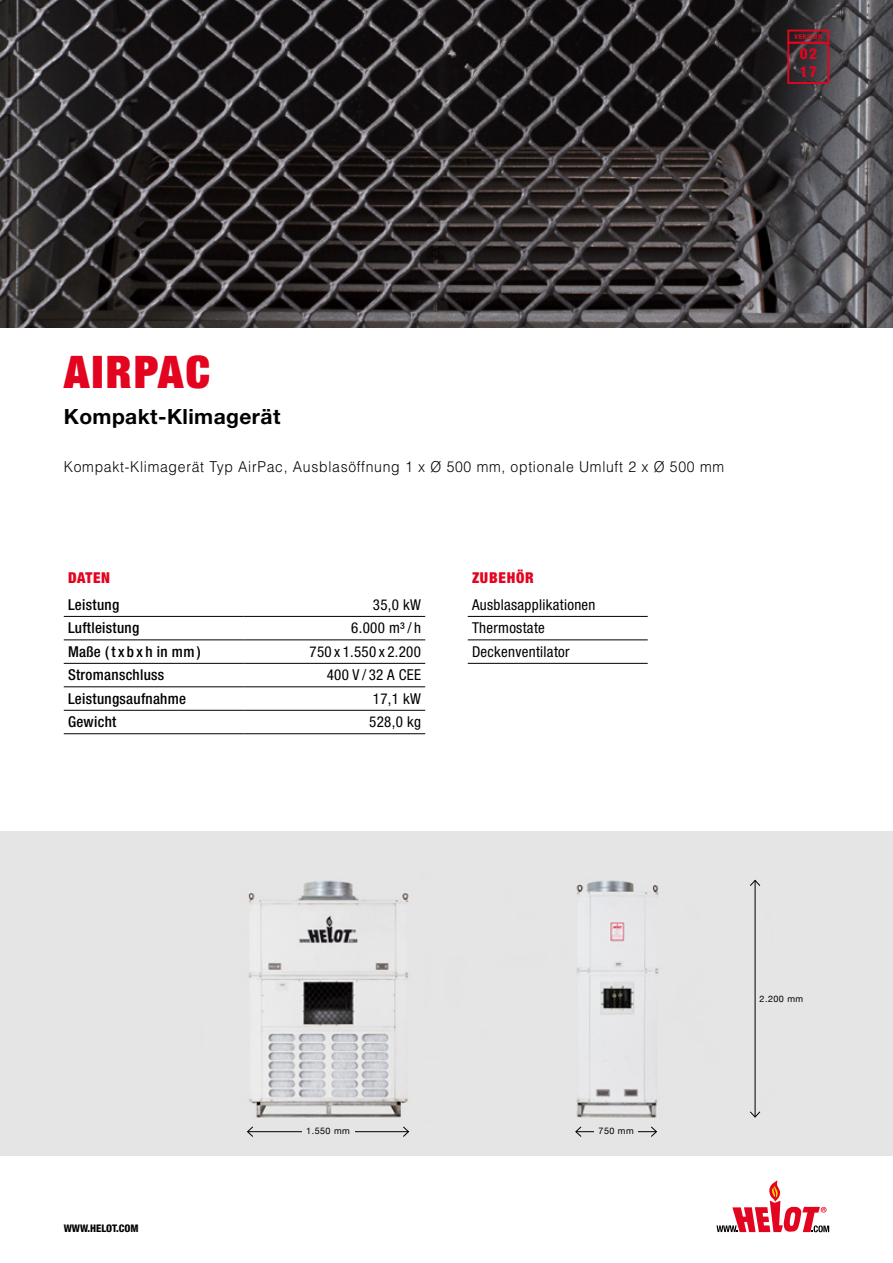
<style>
.page{position:relative;width:893px;height:1263px;background:#fff}
.page>*{position:absolute;margin:0;border:0;box-sizing:border-box;transform-origin:0 0}
.t1{font:900 condensed 45px "Helvetica Neue LT Std";letter-spacing:.05em;color:#e30520}
.t2{font:700 21px "Helvetica Neue LT Std";letter-spacing:.02em;color:#000}
.t3{font:800 condensed 15.15px/18px "Helvetica Neue LT Std";color:#e30520}
.t4{font:condensed 15px/23.4px "Helvetica Neue LT Std";letter-spacing:.02em;color:#000}
.t5{font:300 15px "Helvetica LT Std";letter-spacing:.05em;color:#000;scale:.93 1}
.t6{font:500 condensed 15px "Helvetica Neue LT Std";letter-spacing:.02em;color:#000}
.t7{font:900 condensed 15px "Helvetica Neue LT Std";letter-spacing:.05em;color:#e30520}
.t8{font:800 condensed 10.5px "Helvetica Neue LT Std";color:#000}
.t9{font:9px "Helvetica Neue";letter-spacing:.05em;color:#000}
.t10{font:800 condensed 6.6px "Helvetica Neue LT Std";letter-spacing:.1em;color:#e30520}
</style>
<div class="page">
<div style="left:0;top:832px;width:893px;height:324px;background:#e5e5e5"></div>
<img style="left:0;top:0;width:893px;height:328px">
<hr style="left:248px;top:1131px;width:160px;height:1px;background:#000">
<svg style="left:246px;top:1126px;width:8px;height:11px"></svg>
<svg style="left:402px;top:1126px;width:8px;height:11px"></svg>
<hr style="left:576px;top:1131px;width:80px;height:1px;background:#000">
<svg style="left:575px;top:1126px;width:7px;height:11px"></svg>
<svg style="left:650px;top:1126px;width:7px;height:11px"></svg>
<hr style="left:755px;top:880px;width:1px;height:237px;background:#000">
<svg style="left:749px;top:1111px;width:12px;height:7px"></svg>
<svg style="left:749px;top:879px;width:12px;height:8px"></svg>
<div style="left:302px;top:1128px;width:52px;height:7px;background:#e5e5e5"></div>
<div style="left:594px;top:1128px;width:44px;height:7px;background:#e5e5e5"></div>
<hr style="left:468px;top:640px;width:180px;height:1px;background:#000">
<hr style="left:468px;top:663px;width:180px;height:1px;background:#000">
<hr style="left:468px;top:616px;width:180px;height:1px;background:#000">
<hr style="left:64px;top:616px;width:180px;height:1px;background:#000">
<hr style="left:244px;top:616px;width:181px;height:1px;background:#000">
<hr style="left:64px;top:663px;width:180px;height:1px;background:#000">
<hr style="left:244px;top:663px;width:181px;height:1px;background:#000">
<hr style="left:64px;top:686px;width:180px;height:1px;background:#000">
<hr style="left:244px;top:686px;width:181px;height:1px;background:#000">
<hr style="left:64px;top:710px;width:180px;height:1px;background:#000">
<hr style="left:244px;top:710px;width:181px;height:1px;background:#000">
<hr style="left:64px;top:733px;width:180px;height:1px;background:#000">
<hr style="left:244px;top:733px;width:181px;height:1px;background:#000">
<hr style="left:64px;top:640px;width:180px;height:1px;background:#000">
<hr style="left:244px;top:640px;width:181px;height:1px;background:#000">
<svg style="left:716px;top:1180px;width:113px;height:53px"></svg>
<div style="left:787px;top:30px;width:42px;height:14px;border:2px solid #e30520"></div>
<div style="left:787px;top:42px;width:42px;height:42px;border:2px solid #e30520"></div>
<p class="t10" style="left:794px;top:33px;width:29px">VERSION</p>
<p class="t3" style="left:800px;top:45px;width:19px">02<br>17</p>
<h1 class="t1" style="left:64px;top:343px;width:148px">AIRPAC</h1>
<h2 class="t2" style="left:64px;top:403px;width:218px">Kompakt-Klimagerät</h2>
<p class="t5" style="left:64px;top:457px;width:711px">Kompakt-Klimagerät Typ AirPac, Ausblasöffnung 1 x Ø 500 mm, optionale Umluft 2 x Ø 500 mm</p>
<p class="t7" style="left:68px;top:568px;width:44px">DATEN</p>
<p class="t6" style="left:68px;top:596px;width:53px">Leistung</p>
<p class="t4" style="left:373px;top:593px;width:50px">35,0 kW</p>
<p class="t6" style="left:68px;top:619px;width:73px">Luftleistung</p>
<p class="t4" style="left:351px;top:616px;width:71px">6.000 m3 / h</p>
<p class="t6" style="left:68px;top:643px;width:134px">Maße (txbxh in mm)</p>
<p class="t4" style="left:309px;top:640px;width:113px">750 x 1.550 x 2.200</p>
<p class="t6" style="left:68px;top:666px;width:98px">Stromanschluss</p>
<p class="t4" style="left:327px;top:663px;width:96px">400 V / 32 A CEE</p>
<p class="t6" style="left:68px;top:690px;width:120px">Leistungsaufnahme</p>
<p class="t4" style="left:373px;top:687px;width:50px">17,1 kW</p>
<p class="t6" style="left:68px;top:713px;width:50px">Gewicht</p>
<p class="t4" style="left:369px;top:710px;width:53px">528,0 kg</p>
<p class="t7" style="left:472px;top:568px;width:63px">ZUBEHÖR</p>
<p class="t4" style="left:472px;top:593px;width:125px">Ausblasapplikationen<br>Thermostate<br>Deckenventilator</p>
<p class="t8" style="left:64px;top:1222px;width:76px">WWW.HELOT.COM</p>
<p class="t9" style="left:306px;top:1125px;width:45px">1.550 mm</p>
<p class="t9" style="left:599px;top:1125px;width:37px">750 mm</p>
<p class="t9" style="left:760px;top:992px;width:45px">2.200 mm</p>
</div>
